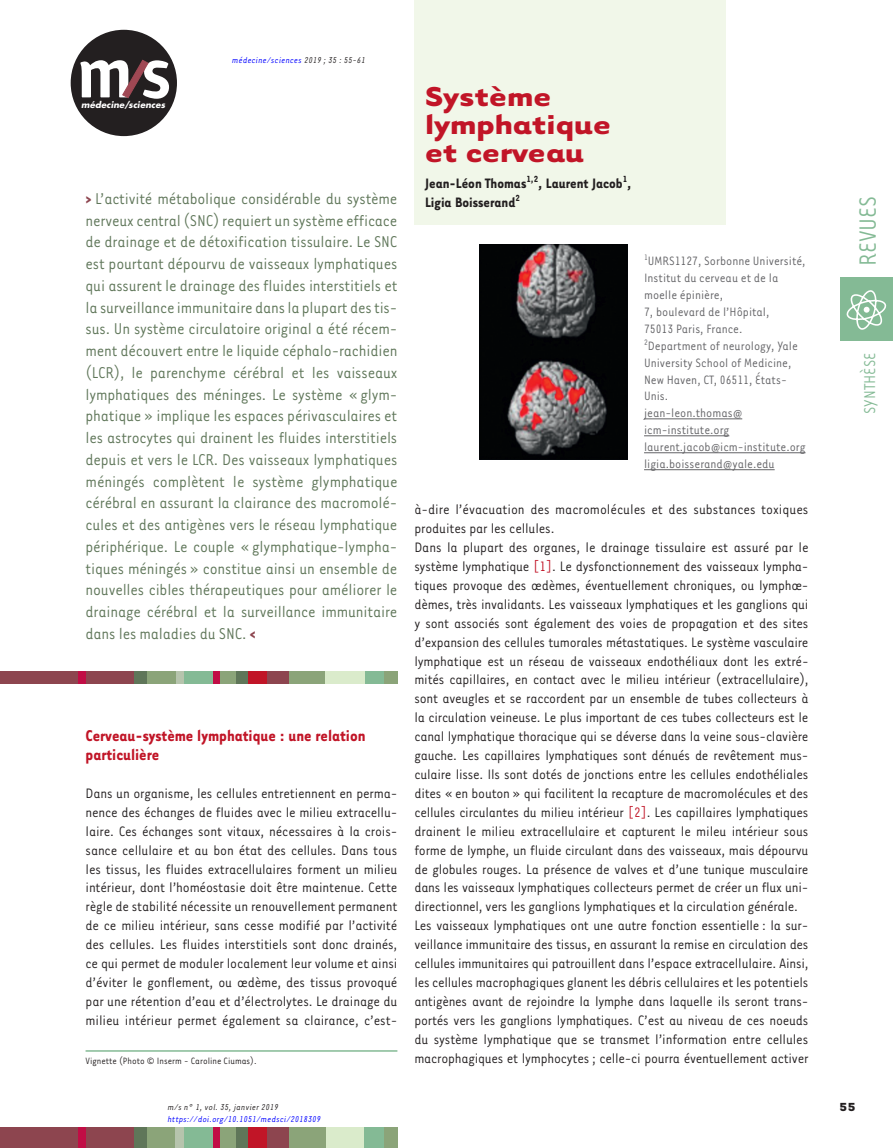
<style>
.page{position:relative;width:893px;height:1148px;background:#fff}
.page>*{position:absolute;margin:0;border:0;box-sizing:border-box;transform-origin:0 0}
.t1{font:700 31.5px/28.2px "Tarzana Wide";color:#c11527}
.t2{font:27px "Tarzana Narrow";color:#84ba95}
.t3{font:18px/21.8px "Tarzana Narrow";letter-spacing:-.01em;color:#5f7659;text-align:justify}
.t4{font:700 18px/18.9px "Tarzana Narrow";color:#c11527}
.t5{font:18px "Tarzana Narrow";color:#84ba95}
.t6{font:15.75px/18.9px "Tarzana Narrow";letter-spacing:-.015em;color:#231f20}
.t7{font:700 15.75px/18.9px "Tarzana Narrow";color:#231f20}
.t8{font:13.95px/17px "Tarzana Narrow";color:#636366}
.t9{font:700 13.5px "Tarzana Wide";color:#231f20}
.t10{font:10.5px "Tarzana Narrow";color:#231f20}
.t11{font:700 10.2px "Tarzana Narrow";color:#231f20}
.t12{font:italic 9.75px "Tarzana Narrow";letter-spacing:.025em;color:#00f}
.t13{font:italic 9.75px "Tarzana Narrow";letter-spacing:.025em;color:#231f20}
.t14{font:italic 700 8.55px "Futura";letter-spacing:.01em;color:#fff}
.s1{color:#231f20}
.s2{font-weight:700;color:#8d454f}
.s3{color:#c11527}
</style>
<div class="page">
<div style="left:1px;top:1127px;width:134px;height:21px;background:#8d454f"></div>
<div style="left:235px;top:1127px;width:14px;height:21px;background:#5f7659"></div>
<div style="left:79px;top:1127px;width:7px;height:21px;background:#c10d45"></div>
<div style="left:134px;top:1127px;width:22px;height:21px;background:#5f7659"></div>
<div style="left:147px;top:1127px;width:30px;height:21px;background:#8ba479"></div>
<div style="left:176px;top:1127px;width:8px;height:21px;background:#b6c4ad"></div>
<div style="left:184px;top:1127px;width:29px;height:21px;background:#84ba95"></div>
<div style="left:218px;top:1127px;width:18px;height:21px;background:#8ba479"></div>
<div style="left:213px;top:1127px;width:6px;height:21px;background:#c10d45"></div>
<div style="left:249px;top:1127px;width:27px;height:21px;background:#c11527"></div>
<div style="left:287px;top:1127px;width:39px;height:21px;background:#8ba479"></div>
<div style="left:267px;top:1127px;width:21px;height:21px;background:#8d454f"></div>
<div style="left:326px;top:1127px;width:39px;height:21px;background:#daebcb"></div>
<div style="left:365px;top:1127px;width:20px;height:21px;background:#84ba95"></div>
<div style="left:384px;top:1127px;width:14px;height:21px;background:#8ba479"></div>
<div style="left:840px;top:277px;width:53px;height:64px;background:#84ba95"></div>
<svg style="left:847px;top:290px;width:39px;height:40px"></svg>
<div style="left:71px;top:30px;width:106px;height:106px;background:#231f20;border-radius:50%"></div>
<svg style="left:80px;top:60px;width:89px;height:39px"></svg>
<div style="left:414px;top:0;width:312px;height:224px;background:#f1f7e9"></div>
<div style="left:1px;top:671px;width:133px;height:13px;background:#8d454f"></div>
<div style="left:134px;top:671px;width:17px;height:13px;background:#5f7659"></div>
<div style="left:235px;top:671px;width:13px;height:13px;background:#5f7659"></div>
<div style="left:147px;top:671px;width:30px;height:13px;background:#8ba479"></div>
<div style="left:181px;top:671px;width:32px;height:13px;background:#84ba95"></div>
<div style="left:364px;top:671px;width:21px;height:13px;background:#84ba95"></div>
<div style="left:217px;top:671px;width:19px;height:13px;background:#8ba479"></div>
<div style="left:384px;top:671px;width:13px;height:13px;background:#8ba479"></div>
<div style="left:287px;top:671px;width:39px;height:13px;background:#8ba479"></div>
<div style="left:325px;top:671px;width:40px;height:13px;background:#daebcb"></div>
<div style="left:176px;top:671px;width:7px;height:13px;background:#b6c4ad"></div>
<div style="left:78px;top:671px;width:8px;height:13px;background:#c10d45"></div>
<div style="left:213px;top:671px;width:6px;height:13px;background:#c10d45"></div>
<div style="left:248px;top:671px;width:27px;height:13px;background:#c11527"></div>
<div style="left:267px;top:671px;width:21px;height:13px;background:#8d454f"></div>
<hr style="left:644px;top:418px;width:98px;height:1px;background:#636366">
<hr style="left:644px;top:435px;width:85px;height:1px;background:#636366">
<hr style="left:644px;top:452px;width:161px;height:1px;background:#636366">
<hr style="left:644px;top:469px;width:131px;height:1px;background:#636366">
<img style="left:480px;top:244px;width:147px;height:215px">
<hr style="left:86px;top:1050px;width:311px;height:1px;background:#84ba95">
<p class="t12" style="left:232px;top:54px;width:135px">médecine/sciences <span class="s1">2019 ; 35 : 55-61</span></p>
<h1 class="t1" style="left:425px;top:80px;width:187px">Système lymphatique et cerveau</h1>
<p class="t7" style="left:425px;top:173px;width:208px">Jean-Léon Thomas<sup>1,2</sup>, Laurent Jacob<sup>1</sup>,<br>Ligia Boisserand</p>
<p class="t14" style="left:81px;top:99px;width:85px">médecine/sciences</p>
<p class="t3" style="left:86px;top:187px;width:313px"><span class="s2">&gt;</span> L’activité métabolique considérable du système</p>
<p class="t11" style="left:515px;top:192px;width:6px">2</p>
<p class="t3" style="left:86px;top:209px;width:314px">nerveux central (SNC) requiert un système efficace de drainage et de détoxification tissulaire. Le SNC est pourtant dépourvu de vaisseaux lymphatiques qui assurent le drainage des fluides interstitiels et la surveillance immunitaire dans la plupart des tis&shy;sus. Un système circulatoire original a été récem&shy;ment découvert entre le liquide céphalo-rachidien (LCR), le parenchyme cérébral et les vaisseaux lymphatiques des méninges. Le système « glym&shy;phatique » implique les espaces périvasculaires et les astrocytes qui drainent les fluides interstitiels depuis et vers le LCR. Des vaisseaux lymphatiques méningés complètent le système glymphatique cérébral en assurant la clairance des macromolé&shy;cules et des antigènes vers le réseau lymphatique périphérique. Le couple « glymphatique-lympha&shy;tiques méningés » constitue ainsi un ensemble de nouvelles cibles thérapeutiques pour améliorer le drainage cérébral et la surveillance immunitaire dans les maladies du SNC. <span class="s2">&lt;</span></p>
<p class="t8" style="left:644px;top:251px;width:163px"><sup>1</sup>UMRS1127, Sorbonne Université,<br>Institut du cerveau et de la moelle épinière,<br>7, boulevard de l’Hôpital,<br>75013 Paris, France.<br><sup>2</sup>Department of neurology, Yale<br>University School of Medicine,<br>New Haven, CT, 06511, États-<br>Unis.<br>jean-leon.thomas@ icm-institute.org laurent.jacob@icm-institute.org ligia.boisserand@yale.edu</p>
<p class="t6" style="left:414px;top:499px;width:396px">à-dire l’évacuation des macromolécules et des substances toxiques produites par les cellules.<br>Dans la plupart des organes, le drainage tissulaire est assuré par le système lymphatique <span class="s3">[1]</span>. Le dysfonctionnement des vaisseaux lympha&shy;tiques provoque des œdèmes, éventuellement chroniques, ou lymphœ&shy;dèmes, très invalidants. Les vaisseaux lymphatiques et les ganglions qui y sont associés sont également des voies de propagation et des sites d’expansion des cellules tumorales métastatiques. Le système vasculaire lymphatique est un réseau de vaisseaux endothéliaux dont les extré&shy;mités capillaires, en contact avec le milieu intérieur (extracellulaire), sont aveugles et se raccordent par un ensemble de tubes collecteurs à la circulation veineuse. Le plus important de ces tubes collecteurs est le canal lymphatique thoracique qui se déverse dans la veine sous-clavière gauche. Les capillaires lymphatiques sont dénués de revêtement mus&shy;culaire lisse. Ils sont dotés de jonctions entre les cellules endothéliales dites « en bouton » qui facilitent la recapture de macromolécules et des cellules circulantes du milieu intérieur <span class="s3">[2]</span>. Les capillaires lymphatiques drainent le milieu extracellulaire et capturent le mileu intérieur sous forme de lymphe, un fluide circulant dans des vaisseaux, mais dépourvu de globules rouges. La présence de valves et d’une tunique musculaire dans les vaisseaux lymphatiques collecteurs permet de créer un flux uni&shy;directionnel, vers les ganglions lymphatiques et la circulation générale.<br>Les vaisseaux lymphatiques ont une autre fonction essentielle : la sur&shy;veillance immunitaire des tissus, en assurant la remise en circulation des cellules immunitaires qui patrouillent dans l’espace extracellulaire. Ainsi, les cellules macrophagiques glanent les débris cellulaires et les potentiels antigènes avant de rejoindre la lymphe dans laquelle ils seront trans&shy;portés vers les ganglions lymphatiques. C’est au niveau de ces noeuds du système lymphatique que se transmet l’information entre cellules macrophagiques et lymphocytes ; celle-ci pourra éventuellement activer</p>
<p class="t4" style="left:86px;top:725px;width:281px">Cerveau-système lymphatique : une relation particulière</p>
<p class="t6" style="left:86px;top:783px;width:313px;text-align:justify">Dans un organisme, les cellules entretiennent en perma&shy;nence des échanges de fluides avec le milieu extracellu&shy;laire. Ces échanges sont vitaux, nécessaires à la crois&shy;sance cellulaire et au bon état des cellules. Dans tous les tissus, les fluides extracellulaires forment un milieu intérieur, dont l’homéostasie doit être maintenue. Cette règle de stabilité nécessite un renouvellement permanent de ce milieu intérieur, sans cesse modifié par l’activité des cellules. Les fluides interstitiels sont donc drainés, ce qui permet de moduler localement leur volume et ainsi d’éviter le gonflement, ou œdème, des tissus provoqué par une rétention d’eau et d’électrolytes. Le drainage du milieu intérieur permet également sa clairance, c’est-</p>
<p class="t10" style="left:86px;top:1055px;width:173px">Vignette (Photo © Inserm - Caroline Ciumas).</p>
<p class="t13" style="left:168px;top:1101px;width:112px">m/s n° 1, vol. 35, janvier 2019</p>
<p class="t12" style="left:168px;top:1112px;width:155px">https://doi.org/10.1051/medsci/2018309</p>
<h2 class="t2" style="left:851px;top:266px;width:71px;rotate:-90deg">REVUES</h2>
<p class="t5" style="left:859px;top:413px;width:62px;rotate:-90deg">SYNTHÈSE</p>
<p class="t9" style="left:839px;top:1097px;width:18px">55</p>
</div>
